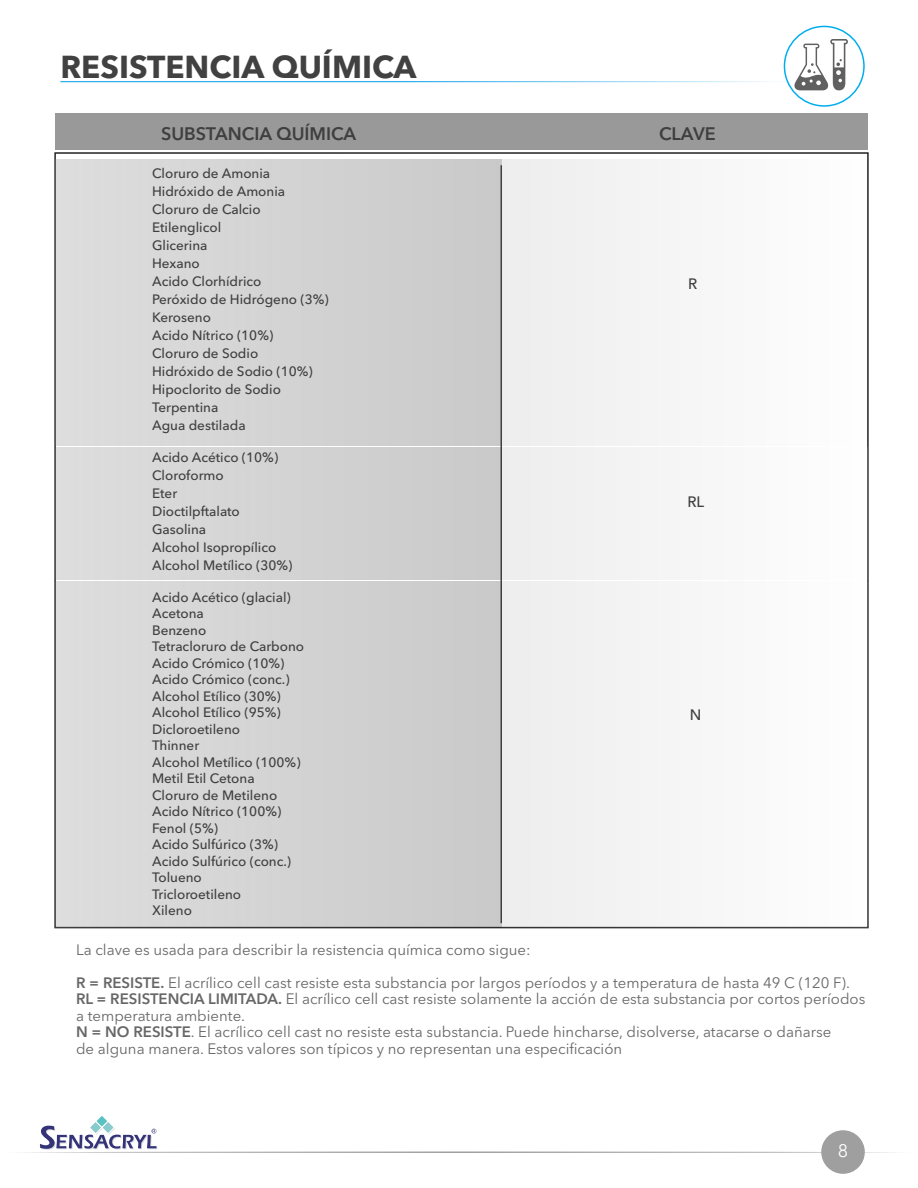
<style>
.page{position:relative;width:918px;height:1188px;background:#fff}
.page>*{position:absolute;margin:0;border:0;box-sizing:border-box;transform-origin:0 0}
.t1{font:700 31.5px "Avenir Next LT Pro";color:#424142}
.t2{font:600 18px "Avenir Next LT Pro";color:#3f3f3f}
.t3{font:18px "Avenir Next LT Pro";color:#fff}
.t4{font:15px/16.5px "Avenir Next LT Pro";color:#686768}
.t5{font:500 15px "Avenir Next LT Pro";color:#3f3f3f}
.t6{font:500 13.5px/18px "Avenir Next LT Pro";color:#3f3f3f}
.s1{font-weight:600}
</style>
<div class="page">
<div style="left:821px;top:1130px;width:44px;height:44px;background:#a09fa0;border-radius:50%"></div>
<svg style="left:25px;top:1116px;width:868px;height:37px"></svg>
<div style="left:784px;top:26px;width:81px;height:81px;border:2px solid #00aeef;border-radius:50%"></div>
<svg style="left:794px;top:39px;width:54px;height:52px"></svg>
<div style="left:55px;top:159px;width:813px;height:286px;background:#f6f6f6"></div>
<div style="left:55px;top:113px;width:813px;height:36px;background:#999"></div>
<div style="left:55px;top:159px;width:446px;height:286px;background:#d3d3d3"></div>
<hr style="left:501px;top:165px;width:1px;height:758px;background:#424142">
<div style="left:55px;top:448px;width:813px;height:131px;background:#f6f6f6"></div>
<div style="left:55px;top:448px;width:446px;height:131px;background:#d3d3d3"></div>
<div style="left:55px;top:582px;width:813px;height:346px;background:#f6f6f6"></div>
<div style="left:55px;top:582px;width:446px;height:346px;background:#d3d3d3"></div>
<h1 class="t1" style="left:60px;top:47px;width:358px">RESISTENCIA QUÍMICA</h1>
<h2 class="t2" style="left:161px;top:122px;width:197px">SUBSTANCIA QUÍMICA</h2>
<h2 class="t2" style="left:659px;top:122px;width:58px">CLAVE</h2>
<p class="t6" style="left:152px;top:164px;width:178px">Cloruro de Amonia<br>Hidróxido de Amonia<br>Cloruro de Calcio<br>Etilenglicol<br>Glicerina<br>Hexano<br>Acido Clorhídrico<br>Peróxido de Hidrógeno (3%)<br>Keroseno<br>Acido Nítrico (10%)<br>Cloruro de Sodio<br>Hidróxido de Sodio (10%)<br>Hipoclorito de Sodio<br>Terpentina<br>Agua destilada</p>
<p class="t5" style="left:688px;top:275px;width:11px">R</p>
<p class="t6" style="left:152px;top:448px;width:142px">Acido Acético (10%)<br>Cloroformo<br>Eter<br>Dioctilpftalato<br>Gasolina<br>Alcohol Isopropílico<br>Alcohol Metílico (30%)</p>
<p class="t6" style="left:152px;top:589px;width:154px;line-height:16.5px">Acido Acético (glacial)<br>Acetona<br>Benzeno<br>Tetracloruro de Carbono<br>Acido Crómico (10%)<br>Acido Crómico (conc.)<br>Alcohol Etílico (30%)<br>Alcohol Etílico (95%)<br>Dicloroetileno<br>Thinner<br>Alcohol Metílico (100%)<br>Metil Etil Cetona<br>Cloruro de Metileno<br>Acido Nítrico (100%)<br>Fenol (5%)<br>Acido Sulfúrico (3%)<br>Acido Sulfúrico (conc.)<br>Tolueno<br>Tricloroetileno<br>Xileno</p>
<p class="t5" style="left:687px;top:493px;width:18px">RL</p>
<p class="t5" style="left:690px;top:706px;width:13px">N</p>
<p class="t4" style="left:76px;top:941px;width:456px">La clave es usada para describir la resistencia química como sigue:</p>
<p class="t4" style="left:76px;top:974px;width:791px"><span class="s1">R = RESISTE.</span> El acrílico cell cast resiste esta substancia por largos períodos y a temperatura de hasta 49 C (120 F).<br><span class="s1">RL = RESISTENCIA LIMITADA.</span> El acrílico cell cast resiste solamente la acción de esta substancia por cortos períodos a temperatura ambiente.<br><span class="s1">N = NO RESISTE</span>. El acrílico cell cast no resiste esta substancia. Puede hincharse, disolverse, atacarse o dañarse<br>de alguna manera. Estos valores son típicos y no representan una especificación</p>
<h2 class="t3" style="left:838px;top:1140px;width:12px">8</h2>
</div>
